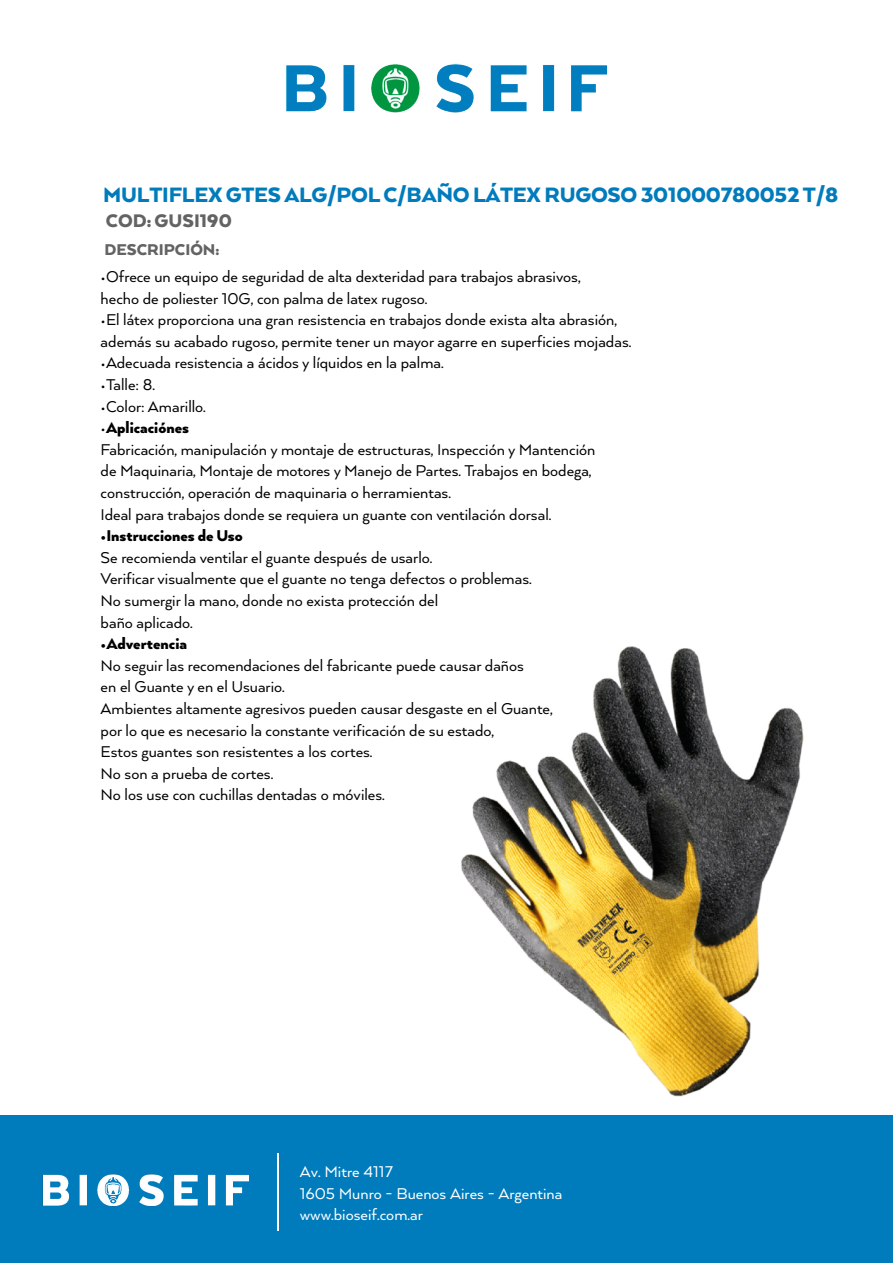
<style>
.page{position:relative;width:893px;height:1263px;background:#fff}
.page>*{position:absolute;margin:0;border:0;box-sizing:border-box;transform-origin:0 0}
.t1{font:900 24px "Arquitecta";letter-spacing:-.01em;color:#007bbc}
.t2{font:900 21px "Arquitecta";color:#636363}
.t3{font:18px/21.6px "Arquitecta";color:#000}
.t4{font:18px/21.6px "Arquitecta";color:#fff}
.t5{font:900 18px "Arquitecta";color:#000}
.t6{font:900 18px "Arquitecta";color:#636363}
.s1{font-weight:900}
</style>
<div class="page">
<img style="left:461px;top:646px;width:343px;height:451px">
<div style="left:0;top:1115px;width:893px;height:148px;background:#007bbc"></div>
<img style="left:42px;top:1174px;width:208px;height:33px">
<hr style="left:277px;top:1154px;width:2px;height:77px;background:#fff">
<img style="left:286px;top:63px;width:322px;height:50px">
<h1 class="t1" style="left:103px;top:179px;width:736px">MULTIFLEX GTES ALG/POL C/BAÑO LÁTEX RUGOSO 301000780052 T/8</h1>
<p class="t2" style="left:106px;top:207px;width:127px">COD: GUSI190</p>
<p class="t6" style="left:104px;top:238px;width:116px">DESCRIPCIÓN:</p>
<p class="t3" style="left:101px;top:265px;width:481px">•Ofrece un equipo de seguridad de alta dexteridad para trabajos abrasivos, hecho de poliester 10G, con palma de latex rugoso.</p>
<p class="t3" style="left:101px;top:308px;width:532px">•El látex proporciona una gran resistencia en trabajos donde exista alta abrasión, además su acabado rugoso, permite tener un mayor agarre en superficies mojadas.</p>
<p class="t3" style="left:101px;top:351px;width:345px">•Adecuada resistencia a ácidos y líquidos en la palma.</p>
<p class="t3" style="left:101px;top:373px;width:56px">•Talle: 8.</p>
<p class="t3" style="left:101px;top:395px;width:107px">•Color: Amarillo.</p>
<p class="t3" style="left:101px;top:416px;width:496px">•<span class="s1">Aplicaciónes<br></span>Fabricación, manipulación y montaje de estructuras, Inspección y Mantención de Maquinaria, Montaje de motores y Manejo de Partes. Trabajos en bodega, construcción, operación de maquinaria o herramientas.<br>Ideal para trabajos donde se requiera un guante con ventilación dorsal.</p>
<p class="t5" style="left:101px;top:524px;width:144px">•Instrucciones de Uso</p>
<p class="t3" style="left:101px;top:546px;width:432px">Se recomienda ventilar el guante después de usarlo.<br>Verificar visualmente que el guante no tenga defectos o problemas.<br>No sumergir la mano, donde no exista protección del<br>baño aplicado.</p>
<p class="t5" style="left:101px;top:632px;width:88px">•Advertencia</p>
<p class="t3" style="left:101px;top:654px;width:453px">No seguir las recomendaciones del fabricante puede causar daños<br>en el Guante y en el Usuario.<br>Ambientes altamente agresivos pueden causar desgaste en el Guante, por lo que es necesario la constante verificación de su estado,<br>Estos guantes son resistentes a los cortes.<br>No son a prueba de cortes.<br>No los use con cuchillas dentadas o móviles.</p>
<p class="t4" style="left:300px;top:1160px;width:264px">Av. Mitre 4117<br>1605 Munro - Buenos Aires - Argentina www.bioseif.com.ar</p>
</div>
